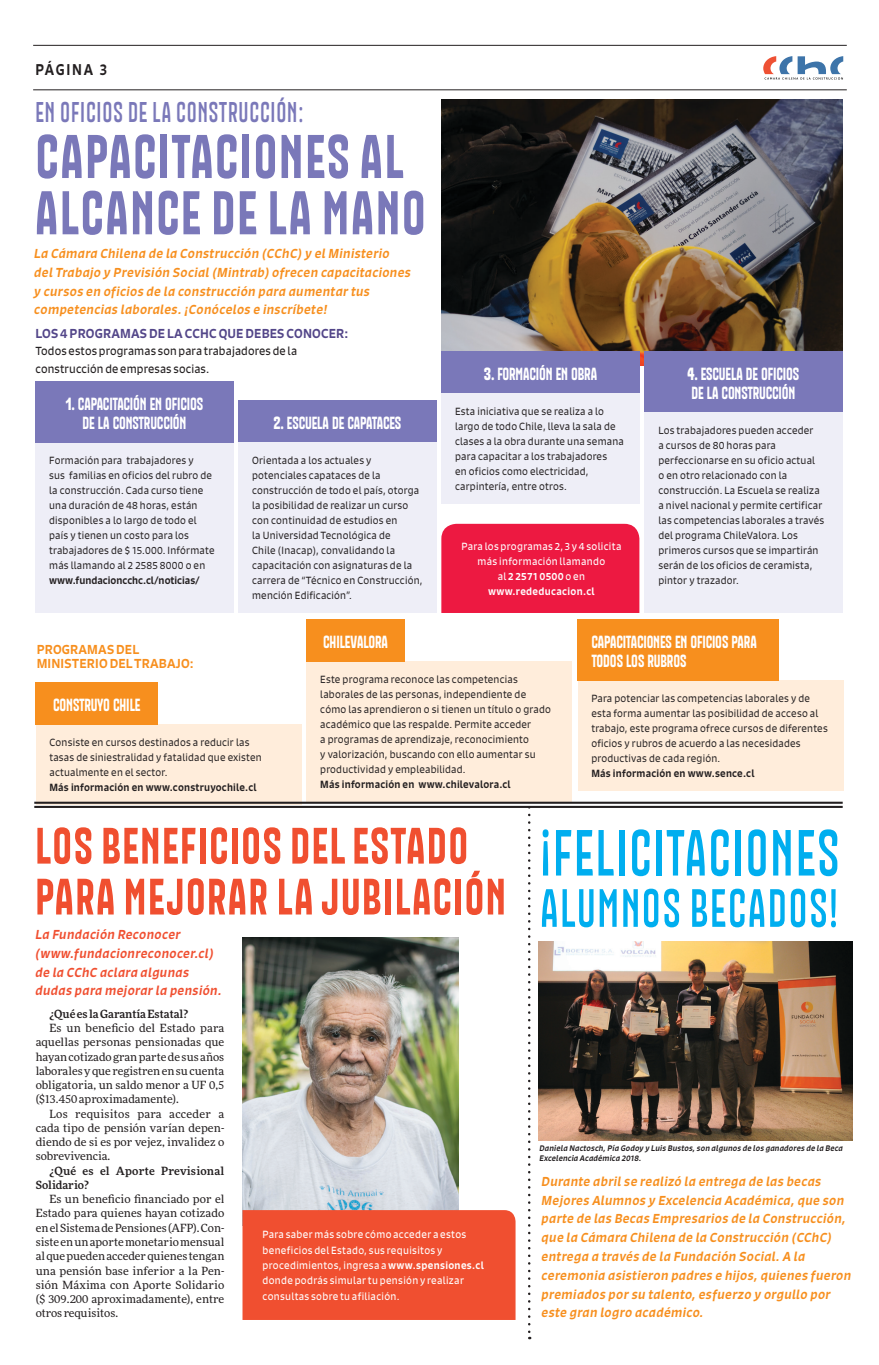
<style>
.page{position:relative;width:879px;height:1365px;background:#fff}
.page>*{position:absolute;margin:0;border:0;box-sizing:border-box;transform-origin:0 0}
.TITULO___MEDIUM_32{font:65px "Mazurquica";letter-spacing:.03em;color:#00aeef}
.t1{font:500 61.25px/56.2px "Mazurquica";letter-spacing:.03em;color:#7a78b9}
.TITULO___MEDIUM_32-2{font:53.75px "Mazurquica";letter-spacing:.035em;color:#00aeef}
.t2{font:500 50.88px/50.9px "Mazurquica";letter-spacing:.03em;color:#f04f30}
.t3{font:28.5px "Mazurquica";letter-spacing:.03em;color:#7a78b9}
.t4{font:500 17.5px/19px "Mazurquica";letter-spacing:-.01em;color:#fff}
.t5{font:500 15px "Signo";letter-spacing:.13em;color:#231f20;scale:.91 1}
.ESTILO___GRANDE{font:italic 500 12.5px/18.8px "Signo";letter-spacing:.03em;color:#f78f1e}
.ESTILO___GRANDE-2{font:italic 500 12.5px "Signo";letter-spacing:.03em;color:#f04f30}
.cuerpo_texto{font:500 12.5px "Signo";letter-spacing:.015em;color:#534689}
.cuerpo_texto-2{font:500 12.5px/14.2px "Signo";letter-spacing:.015em;color:#f78f1e}
.cuerpo_texto-3{font:11.25px/14.2px "More Pro";letter-spacing:.005em;color:#231f20;text-align:justify}
.cuerpo_texto-4{font:11.25px/17.5px "Signo";letter-spacing:.015em;color:#231f20}
.cuerpo_texto-5{font:500 11.25px/14.2px "More Pro";letter-spacing:.02em;color:#231f20}
.cuerpo_texto-6{font:500 11.25px "More Pro";color:#231f20}
.ESTILO___GRANDE-3{font:10px/15px "Signo";letter-spacing:.02em;color:#231f20}
.cuerpo_texto-7{font:10px/15.4px "Signo";letter-spacing:.035em;color:#fff;text-align:center}
.ESTILO___GRANDE-4{font:italic 500 7.75px/9.9px "Signo";letter-spacing:.02em;color:#231f20}
.s1{font-weight:700}
.s2{font-weight:500}
</style>
<div class="page">
<img style="left:441px;top:100px;width:401px;height:265px">
<svg style="left:763px;top:56px;width:80px;height:24px"></svg>
<hr style="left:33px;top:89px;width:814px;height:1px;background:#231f20">
<hr style="left:33px;top:45px;width:814px;height:1px;background:#231f20">
<svg style="left:528px;top:807px;width:2px;height:531px"></svg>
<img style="left:242px;top:937px;width:216px;height:272px">
<img style="left:539px;top:941px;width:313px;height:199px">
<div style="left:35px;top:442px;width:198px;height:171px;background:#eeeef7"></div>
<div style="left:306px;top:661px;width:266px;height:140px;background:#ffeddb"></div>
<div style="left:35px;top:381px;width:198px;height:61px;background:#7a78b9"></div>
<div style="left:306px;top:619px;width:98px;height:42px;background:#f78f1e"></div>
<div style="left:36px;top:724px;width:266px;height:80px;background:#ffeddb"></div>
<div style="left:36px;top:681px;width:122px;height:43px;background:#f78f1e"></div>
<div style="left:577px;top:680px;width:266px;height:110px;background:#ffeddb"></div>
<div style="left:577px;top:619px;width:202px;height:61px;background:#f78f1e"></div>
<div style="left:238px;top:400px;width:198px;height:42px;background:#7a78b9"></div>
<div style="left:238px;top:442px;width:198px;height:171px;background:#eeeef7"></div>
<div style="left:441px;top:351px;width:198px;height:42px;background:#7a78b9"></div>
<div style="left:441px;top:393px;width:198px;height:111px;background:#eeeef7"></div>
<div style="left:644px;top:351px;width:198px;height:61px;background:#7a78b9"></div>
<div style="left:644px;top:412px;width:198px;height:201px;background:#eeeef7"></div>
<div style="left:441px;top:524px;width:198px;height:89px;background:#ed1941"></div>
<hr style="left:34px;top:801px;width:808px;height:2px;background:#231f20">
<hr style="left:34px;top:805px;width:808px;height:2px;background:#231f20">
<div style="left:242px;top:1209px;width:273px;height:110px;background:#f04f30"></div>
<p class="t5" style="left:35px;top:60px;width:80px">PÁGINA 3</p>
<p class="t3" style="left:35px;top:93px;width:269px">EN OFICIOS DE LA CONSTRUCCIÓN:</p>
<p class="t1" style="left:35px;top:124px;width:392px">CAPACITACIONES AL<br>ALCANCE DE LA MANO</p>
<p class="ESTILO___GRANDE" style="left:34px;top:244px;width:378px">La Cámara Chilena de la Construcción (CChC) y el Ministerio del Trabajo y Previsión Social (Mintrab) ofrecen capacitaciones y cursos en oficios de la construcción para aumentar tus competencias laborales. ¡Conócelos e inscríbete!</p>
<p class="cuerpo_texto" style="left:35px;top:325px;width:314px">LOS 4 PROGRAMAS DE LA CCHC QUE DEBES CONOCER:</p>
<p class="cuerpo_texto-4" style="left:35px;top:342px;width:263px">Todos estos programas son para trabajadores de la construcción de empresas socias.</p>
<p class="t4" style="left:66px;top:393px;width:139px;text-align:center"><span class="s1">1.</span> CAPACITACIÓN EN OFICIOS<br>DE LA CONSTRUCCIÓN</p>
<p class="ESTILO___GRANDE-3" style="left:49px;top:453px;width:167px">Formación para trabajadores y<br>sus familias en oficios del rubro de la construcción. Cada curso tiene una duración de 48 horas, están disponibles a lo largo de todo el país y tienen un costo para los trabajadores de $ 15.000. Infórmate más llamando al 2 2585 8000 o en <span class="s2">www.fundacioncchc.cl/noticias/</span></p>
<p class="cuerpo_texto-2" style="left:37px;top:642px;width:159px">PROGRAMAS DEL<br>MINISTERIO DEL TRABAJO:</p>
<p class="t4" style="left:274px;top:412px;width:129px"><span class="s1">2.</span> ESCUELA DE CAPATACES</p>
<p class="ESTILO___GRANDE-3" style="left:252px;top:453px;width:172px">Orientada a los actuales y potenciales capataces de la construcción de todo el país, otorga la posibilidad de realizar un curso con continuidad de estudios en<br>la Universidad Tecnológica de<br>Chile (Inacap), convalidando la capacitación con asignaturas de la carrera de “Técnico en Construcción, mención Edificación”.</p>
<p class="t4" style="left:323px;top:630px;width:66px">CHILEVALORA</p>
<p class="t4" style="left:484px;top:363px;width:115px"><span class="s1">3.</span> FORMACIÓN EN OBRA</p>
<p class="ESTILO___GRANDE-3" style="left:455px;top:404px;width:170px">Esta iniciativa que se realiza a lo largo de todo Chile, lleva la sala de clases a la obra durante una semana para capacitar a los trabajadores<br>en oficios como electricidad, carpintería, entre otros.</p>
<p class="cuerpo_texto-7" style="left:461px;top:539px;width:161px;line-height:15px">Para los programas 2, 3 y 4 solicita más información llamando<br>al <span class="s2">2 2571 0500</span> o en <span class="s2">www.rededucacion.cl</span></p>
<p class="t4" style="left:687px;top:363px;width:113px"><span class="s1">4.</span> ESCUELA DE OFICIOS<br>DE LA CONSTRUCCIÓN</p>
<p class="ESTILO___GRANDE-3" style="left:658px;top:423px;width:167px">Los trabajadores pueden acceder<br>a cursos de 80 horas para perfeccionarse en su oficio actual<br>o en otro relacionado con la construcción. La Escuela se realiza a nivel nacional y permite certificar las competencias laborales a través del programa ChileValora. Los primeros cursos que se impartirán serán de los oficios de ceramista, pintor y trazador.</p>
<p class="t4" style="left:591px;top:630px;width:167px">CAPACITACIONES EN OFICIOS PARA<br>TODOS LOS RUBROS</p>
<p class="ESTILO___GRANDE-3" style="left:320px;top:671px;width:232px">Este programa reconoce las competencias laborales de las personas, independiente de cómo las aprendieron o si tienen un título o grado académico que las respalde. Permite acceder<br>a programas de aprendizaje, reconocimiento<br>y valorización, buscando con ello aumentar su productividad y empleabilidad.<br><span class="s2">Más información en www.chilevalora.cl</span></p>
<p class="t4" style="left:53px;top:693px;width:89px">CONSTRUYO CHILE</p>
<p class="ESTILO___GRANDE-3" style="left:591px;top:690px;width:238px">Para potenciar las competencias laborales y de esta forma aumentar las posibilidad de acceso al trabajo, este programa ofrece cursos de diferentes oficios y rubros de acuerdo a las necesidades productivas de cada región.<br><span class="s2">Más información en www.sence.cl</span></p>
<p class="ESTILO___GRANDE-3" style="left:49px;top:734px;width:214px">Consiste en cursos destinados a reducir las tasas de siniestralidad y fatalidad que existen actualmente en el sector.<br><span class="s2">Más información en www.construyochile.cl</span></p>
<p class="t2" style="left:35px;top:816px;width:472px">LOS BENEFICIOS DEL ESTADO<br>PARA MEJORAR LA JUBILACIÓN</p>
<p class="ESTILO___GRANDE-2" style="left:36px;top:926px;width:147px">La Fundación Reconocer</p>
<p class="ESTILO___GRANDE-2" style="left:36px;top:945px;width:180px">(www.fundacionreconocer.cl)</p>
<p class="ESTILO___GRANDE-2" style="left:36px;top:963px;width:155px">de la CChC aclara algunas</p>
<p class="ESTILO___GRANDE-2" style="left:36px;top:982px;width:188px">dudas para mejorar la pensión.</p>
<p class="cuerpo_texto-6" style="left:49px;top:1005px;width:140px">¿Qué es la Garantía Estatal?</p>
<p class="cuerpo_texto-3" style="left:36px;top:1020px;width:190px;text-indent:14px">Es un beneficio del Estado para aquellas personas pensionadas que hayan cotizado gran parte de sus años laborales y que registren en su cuenta obligatoria, un saldo menor a UF 0,5 ($13.450 aproximadamente).</p>
<p class="cuerpo_texto-3" style="left:36px;top:1105px;width:190px;text-indent:14px">Los requisitos para acceder a cada tipo de pensión varían depen&shy;diendo de si es por vejez, invalidez o sobrevivencia.</p>
<p class="cuerpo_texto-5" style="left:36px;top:1162px;width:190px;text-indent:14px">¿Qué es el Aporte Previsional<br>Solidario?</p>
<p class="cuerpo_texto-3" style="left:36px;top:1191px;width:190px;text-indent:14px">Es un beneficio financiado por el Estado para quienes hayan cotizado en el Sistema de Pensiones (AFP). Con&shy;siste en un aporte monetario mensual al que pueden acceder quienes tengan una pensión base inferior a la Pen&shy;sión Máxima con Aporte Solidario ($ 309.200 aproximadamente), entre otros requisitos.</p>
<p class="cuerpo_texto-7" style="left:262px;top:1226px;width:223px;text-align:left">Para saber más sobre cómo acceder a estos beneficios del Estado, sus requisitos y procedimientos, ingresa a <span class="s2">www.spensiones.cl </span>donde podrás simular tu pensión y realizar consultas sobre tu afiliación.</p>
<p class="TITULO___MEDIUM_32" style="left:540px;top:810px;width:300px">¡FELICITACIONES</p>
<p class="TITULO___MEDIUM_32-2" style="left:540px;top:873px;width:299px">ALUMNOS BECADOS!</p>
<p class="ESTILO___GRANDE-4" style="left:539px;top:1143px;width:305px">Daniela Nactosch, Pía Godoy y Luis Bustos, son algunos de los ganadores de la Beca<br>Excelencia Académica 2018.</p>
<p class="ESTILO___GRANDE" style="left:541px;top:1171px;width:311px">Durante abril se realizó la entrega de las becas Mejores Alumnos y Excelencia Académica, que son parte de las Becas Empresarios de la Construcción, que la Cámara Chilena de la Construcción (CChC) entrega a través de la Fundación Social. A la ceremonia asistieron padres e hijos, quienes fueron premiados por su talento, esfuerzo y orgullo por este gran logro académico.</p>
</div>
